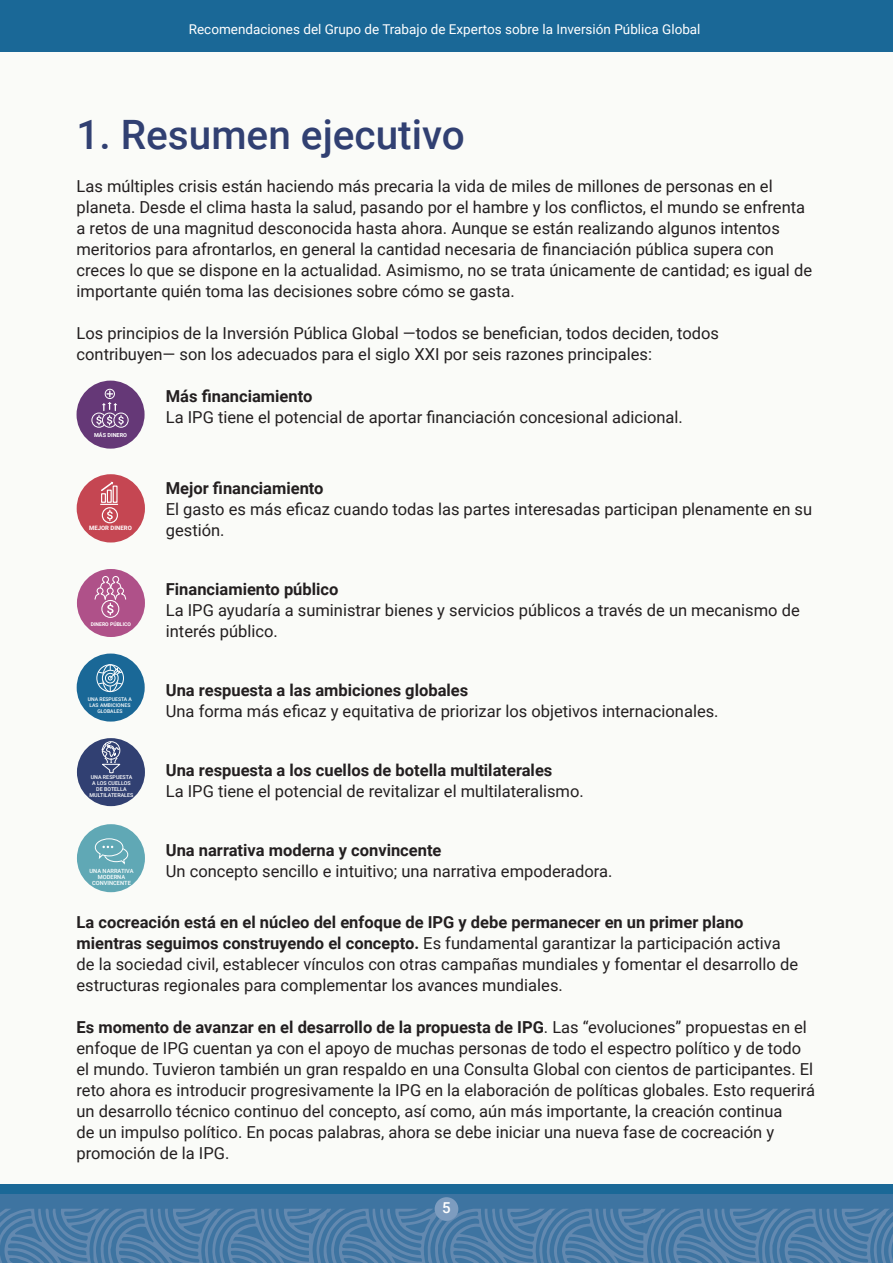
<style>
.page{position:relative;width:893px;height:1263px;background:#fafbf8}
.page>*{position:absolute;margin:0;border:0;box-sizing:border-box;transform-origin:0 0}
.t1{font:500 40.5px "Roboto";color:#314072}
.t2{font:16.5px/21px "Roboto";color:#231f20}
.t3{font:700 16.5px "Roboto";color:#231f20}
.t4{font:500 15px "Roboto";color:#fff}
.t5{font:13.5px "Roboto";color:#fff}
.t6{font:700 6px "Roboto";color:#fff}
.t7{font:500 5.7px/6.3px "Roboto";color:#fff;text-align:center}
.t8{font:700 5.55px "Roboto";color:#fff}
.t9{font:500 5.4px/5.8px "Roboto";color:#fff;text-align:center}
.t10{font:500 5.1px/5.8px "Roboto";color:#fff;text-align:center}
.t11{font:700 5.1px "Roboto";color:#fff}
.s1{font-weight:700}
</style>
<div class="page">
<div style="left:0;top:1184px;width:893px;height:79px;background:#1a6897"></div>
<div style="left:0;top:1194px;width:893px;height:69px;background:#3e74a1"></div>
<svg style="left:0;top:1209px;width:893px;height:54px"></svg>
<div style="left:0;top:0;width:893px;height:52px;background:#1a6897"></div>
<div style="left:435px;top:1197px;width:23px;height:24px;background:#7d9cbf;border-radius:50%"></div>
<div style="left:77px;top:569px;width:68px;height:68px;background:#af5189;border-radius:50%"></div>
<div style="left:101px;top:600px;width:18px;height:18px;border:1px solid #fff;border-radius:50%"></div>
<svg style="left:94px;top:576px;width:33px;height:40px"></svg>
<div style="left:77px;top:381px;width:68px;height:68px;background:#653877;border-radius:50%"></div>
<div style="left:91px;top:413px;width:16px;height:15px;border:1px solid #fff;border-radius:50%"></div>
<div style="left:102px;top:413px;width:15px;height:15px;border:1px solid #fff;border-radius:50%"></div>
<div style="left:113px;top:413px;width:16px;height:15px;border:1px solid #fff;border-radius:50%"></div>
<svg style="left:96px;top:391px;width:28px;height:35px"></svg>
<div style="left:105px;top:389px;width:10px;height:10px;border:1px solid #fff;border-radius:50%"></div>
<div style="left:77px;top:653px;width:68px;height:68px;background:#1a6897;border-radius:50%"></div>
<div style="left:96px;top:664px;width:28px;height:28px;border:1px solid #fff;border-radius:50%"></div>
<svg style="left:97px;top:664px;width:26px;height:28px"></svg>
<div style="left:77px;top:474px;width:68px;height:68px;background:#c54652;border-radius:50%"></div>
<div style="left:102px;top:507px;width:16px;height:16px;border:1px solid #fff;border-radius:50%"></div>
<div style="left:101px;top:493px;width:5px;height:10px;border:1px solid #fff"></div>
<div style="left:107px;top:490px;width:5px;height:13px;border:1px solid #fff"></div>
<div style="left:113px;top:485px;width:5px;height:18px;border:1px solid #fff"></div>
<svg style="left:101px;top:504px;width:17px;height:17px"></svg>
<svg style="left:101px;top:481px;width:13px;height:11px"></svg>
<div style="left:77px;top:738px;width:68px;height:68px;background:#314072;border-radius:50%"></div>
<svg style="left:101px;top:741px;width:20px;height:32px"></svg>
<div style="left:77px;top:824px;width:68px;height:68px;background:#60a8b5;border-radius:50%"></div>
<svg style="left:94px;top:838px;width:35px;height:27px"></svg>
<p class="t5" style="left:189px;top:20px;width:513px">Recomendaciones del Grupo de Trabajo de Expertos sobre la Inversión Pública Global</p>
<h1 class="t1" style="left:77px;top:107px;width:390px">1. Resumen ejecutivo</h1>
<p class="t2" style="left:77px;top:175px;width:737px">Las múltiples crisis están haciendo más precaria la vida de miles de millones de personas en el planeta. Desde el clima hasta la salud, pasando por el hambre y los conflictos, el mundo se enfrenta a retos de una magnitud desconocida hasta ahora. Aunque se están realizando algunos intentos meritorios para afrontarlos, en general la cantidad necesaria de financiación pública supera con creces lo que se dispone en la actualidad. Asimismo, no se trata únicamente de cantidad; es igual de importante quién toma las decisiones sobre cómo se gasta.</p>
<p class="t2" style="left:77px;top:322px;width:644px">Los principios de la Inversión Pública Global —todos se benefician, todos deciden, todos contribuyen— son los adecuados para el siglo XXI por seis razones principales:</p>
<p class="t3" style="left:166px;top:384px;width:148px">Más financiamiento</p>
<p class="t2" style="left:166px;top:406px;width:519px">La IPG tiene el potencial de aportar financiación concesional adicional.</p>
<p class="t8" style="left:94px;top:431px;width:35px">MÁS DINERO</p>
<p class="t6" style="left:89px;top:523px;width:44px">MEJOR DINERO</p>
<p class="t11" style="left:91px;top:620px;width:42px">DINERO PÚBLICO</p>
<p class="t10" style="left:88px;top:696px;width:46px">UNA RESPUESTA A<br>LAS AMBICIONES<br>GLOBALES</p>
<p class="t9" style="left:90px;top:774px;width:45px">UNA RESPUESTA<br>A LOS CUELLOS<br>DE BOTELLA<br>MULTILATERALES</p>
<p class="t3" style="left:166px;top:477px;width:159px">Mejor financiamiento</p>
<p class="t2" style="left:166px;top:498px;width:648px">El gasto es más eficaz cuando todas las partes interesadas participan plenamente en su gestión.</p>
<p class="t3" style="left:166px;top:578px;width:174px">Financiamiento público</p>
<p class="t2" style="left:166px;top:599px;width:635px">La IPG ayudaría a suministrar bienes y servicios públicos a través de un mecanismo de interés público.</p>
<p class="t3" style="left:166px;top:679px;width:304px">Una respuesta a las ambiciones globales</p>
<p class="t2" style="left:166px;top:700px;width:554px">Una forma más eficaz y equitativa de priorizar los objetivos internacionales.</p>
<p class="t3" style="left:166px;top:759px;width:388px">Una respuesta a los cuellos de botella multilaterales</p>
<p class="t2" style="left:166px;top:780px;width:419px">La IPG tiene el potencial de revitalizar el multilateralismo.</p>
<p class="t3" style="left:166px;top:839px;width:277px">Una narrativa moderna y convincente</p>
<p class="t2" style="left:166px;top:860px;width:448px">Un concepto sencillo e intuitivo; una narrativa empoderadora.</p>
<p class="t2" style="left:77px;top:911px;width:723px"><span class="s1">La cocreación está en el núcleo del enfoque de IPG y debe permanecer en un primer plano mientras seguimos construyendo el concepto.</span> Es fundamental garantizar la participación activa de la sociedad civil, establecer vínculos con otras campañas mundiales y fomentar el desarrollo de estructuras regionales para complementar los avances mundiales.</p>
<p class="t2" style="left:77px;top:1016px;width:740px"><span class="s1">Es momento de avanzar en el desarrollo de la propuesta de IPG</span>. Las “evoluciones” propuestas en el enfoque de IPG cuentan ya con el apoyo de muchas personas de todo el espectro político y de todo el mundo. Tuvieron también un gran respaldo en una Consulta Global con cientos de participantes. El reto ahora es introducir progresivamente la IPG en la elaboración de políticas globales. Esto requerirá un desarrollo técnico continuo del concepto, así como, aún más importante, la creación continua<br>de un impulso político. En pocas palabras, ahora se debe iniciar una nueva fase de cocreación y promoción de la IPG.</p>
<p class="t7" style="left:90px;top:867px;width:45px">UNA NARRATIVA<br>MODERNA<br>CONVINCENTE</p>
<p class="t4" style="left:442px;top:1197px;width:10px">5</p>
</div>
